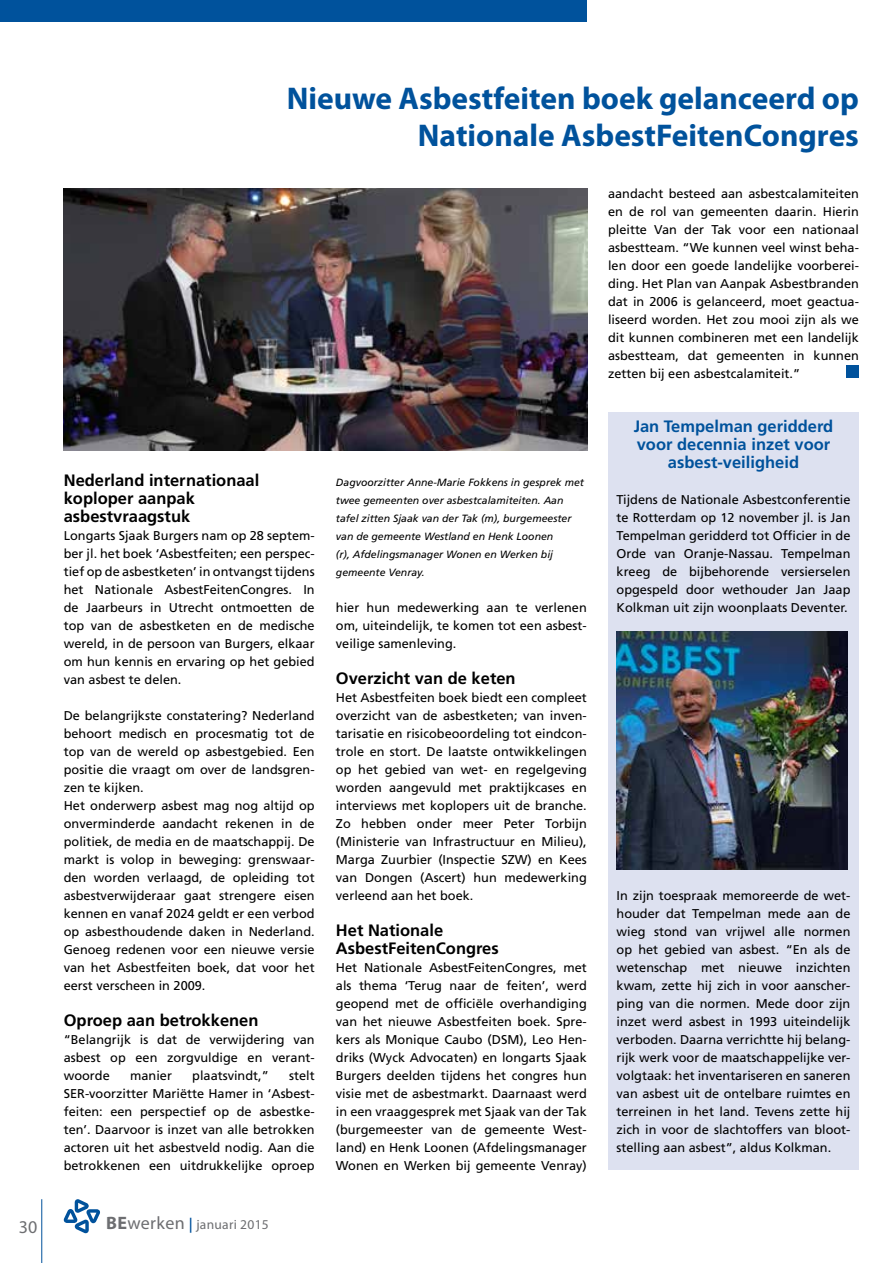
<style>
.page{position:relative;width:893px;height:1263px;background:#fff}
.page>*{position:absolute;margin:0;border:0;box-sizing:border-box;transform-origin:0 0}
.t1{font:700 31.5px/37.8px "Myriad Pro";color:#00529c;text-align:right}
.t2{font:18px "Myriad Pro";color:#6d6e71}
.t3{font:700 16.5px/18px "Frutiger LT Std";color:#000}
.t4{font:700 16.5px/18px "Frutiger LT Std";color:#00529c;text-align:center}
.t5{font:13.5px "Myriad Pro";letter-spacing:.02em;color:#6d6e71}
.t6{font:12.75px/18px "Frutiger LT Std";color:#000;text-align:justify}
.t7{font:italic 10.5px/18px "Frutiger LT Std";color:#000}
.s1{font-weight:700;font-size:18px}
.s2{font-size:18px}
.s3{font-family:"Frutiger LT Std";font-size:15px;color:#00529c}
</style>
<div class="page">
<div style="left:608px;top:412px;width:251px;height:757px;background:#dde1f0"></div>
<hr style="left:41px;top:1199px;width:1px;height:64px;background:#00529c">
<svg style="left:64px;top:1199px;width:36px;height:34px"></svg>
<div style="left:0;top:0;width:587px;height:21px;background:#00529c"></div>
<img style="left:617px;top:631px;width:231px;height:239px">
<img style="left:64px;top:189px;width:524px;height:261px">
<div style="left:846px;top:365px;width:13px;height:13px;background:#00529c"></div>
<h1 class="t1" style="left:287px;top:80px;width:574px">Nieuwe Asbestfeiten boek gelanceerd op<br>Nationale AsbestFeitenCongres</h1>
<p class="t3" style="left:64px;top:471px;width:197px">Nederland internationaal koploper aanpak asbestvraagstuk</p>
<p class="t6" style="left:64px;top:527px;width:252px">Longarts Sjaak Burgers nam op 28 septem&shy;ber jl. het boek ‘Asbestfeiten; een perspec&shy;tief op de asbestketen’ in ontvangst tijdens het Nationale AsbestFeitenCongres. In de Jaarbeurs in Utrecht ontmoetten de top van de asbestketen en de medische wereld, in de persoon van Burgers, elkaar om hun kennis en ervaring op het gebied van asbest te delen.</p>
<p class="t6" style="left:64px;top:707px;width:252px;text-align:left">De belangrijkste constatering? Nederland behoort medisch en procesmatig tot de top van de wereld op asbestgebied. Een positie die vraagt om over de landsgren&shy;zen te kijken.<br>Het onderwerp asbest mag nog altijd op onverminderde aandacht rekenen in de politiek, de media en de maatschappij. De markt is volop in beweging: grenswaar&shy;den worden verlaagd, de opleiding tot asbestverwijderaar gaat strengere eisen kennen en vanaf 2024 geldt er een verbod op asbesthoudende daken in Nederland.<br>Genoeg redenen voor een nieuwe versie van het Asbestfeiten boek, dat voor het eerst verscheen in 2009.</p>
<p class="t3" style="left:64px;top:1011px;width:196px">Oproep aan betrokkenen</p>
<p class="t6" style="left:64px;top:1031px;width:252px">“Belangrijk is dat de verwijdering van asbest op een zorgvuldige en verant&shy;woorde</p>
<p class="t6" style="left:64px;top:1067px;width:252px;text-indent:225px">stelt SER-voorzitter Mariëtte Hamer in ‘Asbest&shy;feiten: een perspectief op de asbestke&shy;ten’. Daarvoor is inzet van alle betrokken actoren uit het asbestveld nodig. Aan die betrokkenen een uitdrukkelijke oproep</p>
<p class="t6" style="left:130px;top:1067px;width:43px">manier</p>
<p class="t6" style="left:192px;top:1067px;width:78px">plaatsvindt,”</p>
<h2 class="t2" style="left:19px;top:1217px;width:20px">30</h2>
<p class="t5" style="left:106px;top:1217px;width:164px"><span class="s1">BE</span><span class="s2">werken</span> <span class="s3">|</span> januari 2015</p>
<p class="t7" style="left:336px;top:473px;width:249px">Dagvoorzitter Anne-Marie Fokkens in gesprek met twee gemeenten over asbestcalamiteiten. Aan tafel zitten Sjaak van der Tak (m), burgemeester van de gemeente Westland en Henk Loonen<br>(r), Afdelingsmanager Wonen en Werken bij gemeente Venray.</p>
<p class="t6" style="left:336px;top:599px;width:252px">hier hun medewerking aan te verlenen om, uiteindelijk, te komen tot een asbest&shy;veilige samenleving.</p>
<p class="t3" style="left:336px;top:669px;width:181px">Overzicht van de keten</p>
<p class="t6" style="left:336px;top:689px;width:252px">Het Asbestfeiten boek biedt een compleet overzicht van de asbestketen; van inven&shy;tarisatie en risicobeoordeling tot eindcon&shy;trole en stort. De laatste ontwikkelingen op het gebied van wet- en regelgeving worden aangevuld met praktijkcases en interviews met koplopers uit de branche.<br>Zo hebben onder meer Peter Torbijn (Ministerie van Infrastructuur en Milieu), Marga Zuurbier (Inspectie SZW) en Kees van Dongen (Ascert) hun medewerking verleend aan het boek.</p>
<p class="t3" style="left:336px;top:921px;width:164px">Het Nationale<br>AsbestFeitenCongres</p>
<p class="t6" style="left:336px;top:959px;width:252px">Het Nationale AsbestFeitenCongres, met als thema ‘Terug naar de feiten’, werd geopend met de officiële overhandiging van het nieuwe Asbestfeiten boek. Spre&shy;kers als Monique Caubo (DSM), Leo Hen&shy;driks (Wyck Advocaten) en longarts Sjaak Burgers deelden tijdens het congres hun visie met de asbestmarkt. Daarnaast werd in een vraaggesprek met Sjaak van der Tak (burgemeester van de gemeente West&shy;land) en Henk Loonen (Afdelingsmanager Wonen en Werken bij gemeente Venray)</p>
<p class="t6" style="left:608px;top:185px;width:252px">aandacht besteed aan asbestcalamiteiten en de rol van gemeenten daarin. Hierin pleitte Van der Tak voor een nationaal asbestteam. “We kunnen veel winst beha&shy;len door een goede landelijke voorberei&shy;ding. Het Plan van Aanpak Asbestbranden dat in 2006 is gelanceerd, moet geactua&shy;liseerd worden. Het zou mooi zijn als we dit kunnen combineren met een landelijk asbestteam, dat gemeenten in kunnen zetten bij een asbestcalamiteit.”</p>
<p class="t4" style="left:634px;top:417px;width:201px">Jan Tempelman geridderd voor decennia inzet voor asbest-veiligheid</p>
<p class="t6" style="left:617px;top:491px;width:235px">Tijdens de Nationale Asbestconferentie te Rotterdam op 12 november jl. is Jan Tempelman geridderd tot Officier in de Orde van Oranje-Nassau. Tempelman kreeg de bijbehorende versierselen opgespeld door wethouder Jan Jaap Kolkman uit zijn woonplaats Deventer.</p>
<p class="t6" style="left:617px;top:887px;width:235px">In zijn toespraak memoreerde de wet&shy;houder dat Tempelman mede aan de wieg stond van vrijwel alle normen op het gebied van asbest. “En als de wetenschap met nieuwe inzichten kwam, zette hij zich in voor aanscher&shy;ping van die normen. Mede door zijn inzet werd asbest in 1993 uiteindelijk verboden. Daarna verrichtte hij belang&shy;rijk werk voor de maatschappelijke ver&shy;volgtaak: het inventariseren en saneren van asbest uit de ontelbare ruimtes en terreinen in het land. Tevens zette hij zich in voor de slachtoffers van bloot&shy;stelling aan asbest”, aldus Kolkman.</p>
</div>
